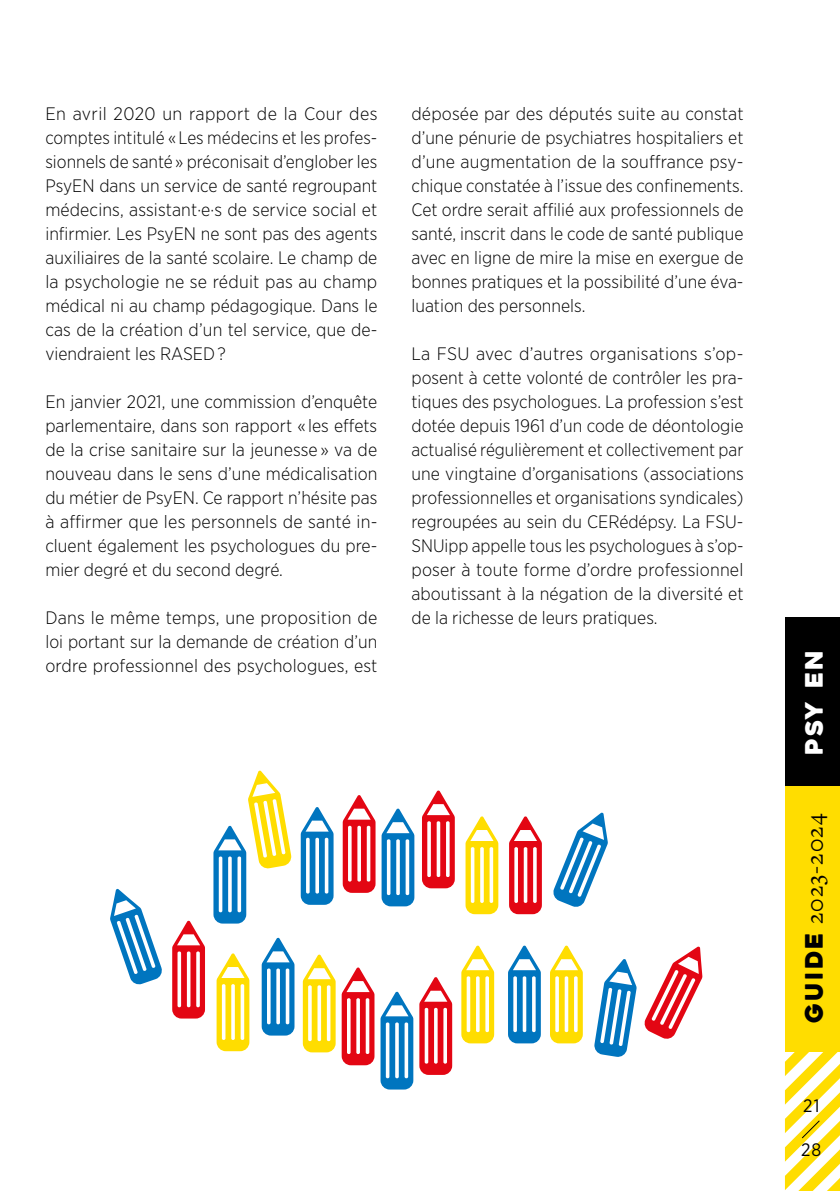
<style>
.page{position:relative;width:840px;height:1191px;background:#fff}
.page>*{position:absolute;margin:0;border:0;box-sizing:border-box;transform-origin:0 0}
.t1{font:24px "Freight Text Pro";letter-spacing:.05em;color:#000}
.t2{font:24px "Heavitas";color:#fff}
._04_texte-justifié{font:300 18px/24px "Gotham Narrow";color:#000;text-align:justify}
.t3{font:18px "Gotham Narrow";color:#000}
.s1{font-family:"Heavitas"}
</style>
<div class="page">
<div style="left:784px;top:617px;width:55px;height:170px;background:#000"></div>
<div style="left:784px;top:786px;width:55px;height:265px;background:#fd0"></div>
<svg style="left:784px;top:1050px;width:55px;height:141px"></svg>
<svg style="left:380px;top:991px;width:33px;height:98px"></svg>
<svg style="left:110px;top:888px;width:52px;height:97px"></svg>
<svg style="left:300px;top:807px;width:33px;height:97px"></svg>
<svg style="left:461px;top:945px;width:33px;height:98px"></svg>
<svg style="left:216px;top:953px;width:33px;height:98px"></svg>
<svg style="left:381px;top:808px;width:33px;height:98px"></svg>
<svg style="left:550px;top:945px;width:32px;height:98px"></svg>
<svg style="left:465px;top:816px;width:33px;height:98px"></svg>
<svg style="left:341px;top:967px;width:33px;height:98px"></svg>
<svg style="left:419px;top:977px;width:33px;height:98px"></svg>
<svg style="left:172px;top:920px;width:33px;height:98px"></svg>
<svg style="left:342px;top:795px;width:33px;height:98px"></svg>
<svg style="left:644px;top:946px;width:58px;height:93px"></svg>
<svg style="left:553px;top:812px;width:54px;height:95px"></svg>
<svg style="left:302px;top:954px;width:33px;height:98px"></svg>
<svg style="left:213px;top:770px;width:79px;height:153px"></svg>
<svg style="left:508px;top:945px;width:32px;height:98px"></svg>
<svg style="left:261px;top:937px;width:33px;height:98px"></svg>
<svg style="left:422px;top:790px;width:32px;height:98px"></svg>
<svg style="left:594px;top:959px;width:42px;height:98px"></svg>
<svg style="left:509px;top:816px;width:32px;height:98px"></svg>
<p class="_04_texte-justifié" style="left:45px;top:101px;width:333px">En avril 2020 un rapport de la Cour des comptes intitulé « Les médecins et les profes&shy;sionnels de santé » préconisait d’englober les PsyEN dans un service de santé regroupant médecins, assistant·e·s de service social et infirmier. Les PsyEN ne sont pas des agents auxiliaires de la santé scolaire. Le champ de la psychologie ne se réduit pas au champ médical ni au champ pédagogique. Dans le cas de la création d’un tel service, que de&shy;viendraient les RASED ?</p>
<p class="_04_texte-justifié" style="left:45px;top:389px;width:333px">En janvier 2021, une commission d’enquête parlementaire, dans son rapport « les effets de la crise sanitaire sur la jeunesse » va de nouveau dans le sens d’une médicalisation du métier de PsyEN. Ce rapport n’hésite pas à affirmer que les personnels de santé in&shy;cluent également les psychologues du pre&shy;mier degré et du second degré.</p>
<p class="_04_texte-justifié" style="left:45px;top:605px;width:333px">Dans le même temps, une proposition de loi portant sur la demande de création d’un ordre professionnel des psychologues, est</p>
<p class="_04_texte-justifié" style="left:411px;top:101px;width:333px">déposée par des députés suite au constat d’une pénurie de psychiatres hospitaliers et d’une augmentation de la souffrance psy&shy;chique constatée à l’issue des confinements.<br>Cet ordre serait affilié aux professionnels de santé, inscrit dans le code de santé publique avec en ligne de mire la mise en exergue de bonnes pratiques et la possibilité d’une éva&shy;luation des personnels.</p>
<p class="_04_texte-justifié" style="left:411px;top:341px;width:333px">La FSU avec d’autres organisations s’op&shy;posent à cette volonté de contrôler les pra&shy;tiques des psychologues. La profession s’est dotée depuis 1961 d’un code de déontologie actualisé régulièrement et collectivement par une vingtaine d’organisations (associations professionnelles et organisations syndicales) regroupées au sein du CERédépsy. La FSU-SNUipp appelle tous les psychologues à s’op&shy;poser à toute forme d’ordre professionnel aboutissant à la négation de la diversité et de la richesse de leurs pratiques.</p>
<h1 class="t2" style="left:799px;top:755px;width:107px;rotate:-90deg">PSY EN</h1>
<h1 class="t1" style="left:799px;top:1023px;width:211px;rotate:-90deg"><span class="s1">GUIDE</span> 2023-2024</h1>
<p class="t3" style="left:802px;top:1094px;width:18px">21</p>
<p class="t3" style="left:800px;top:1138px;width:22px">28</p>
</div>
